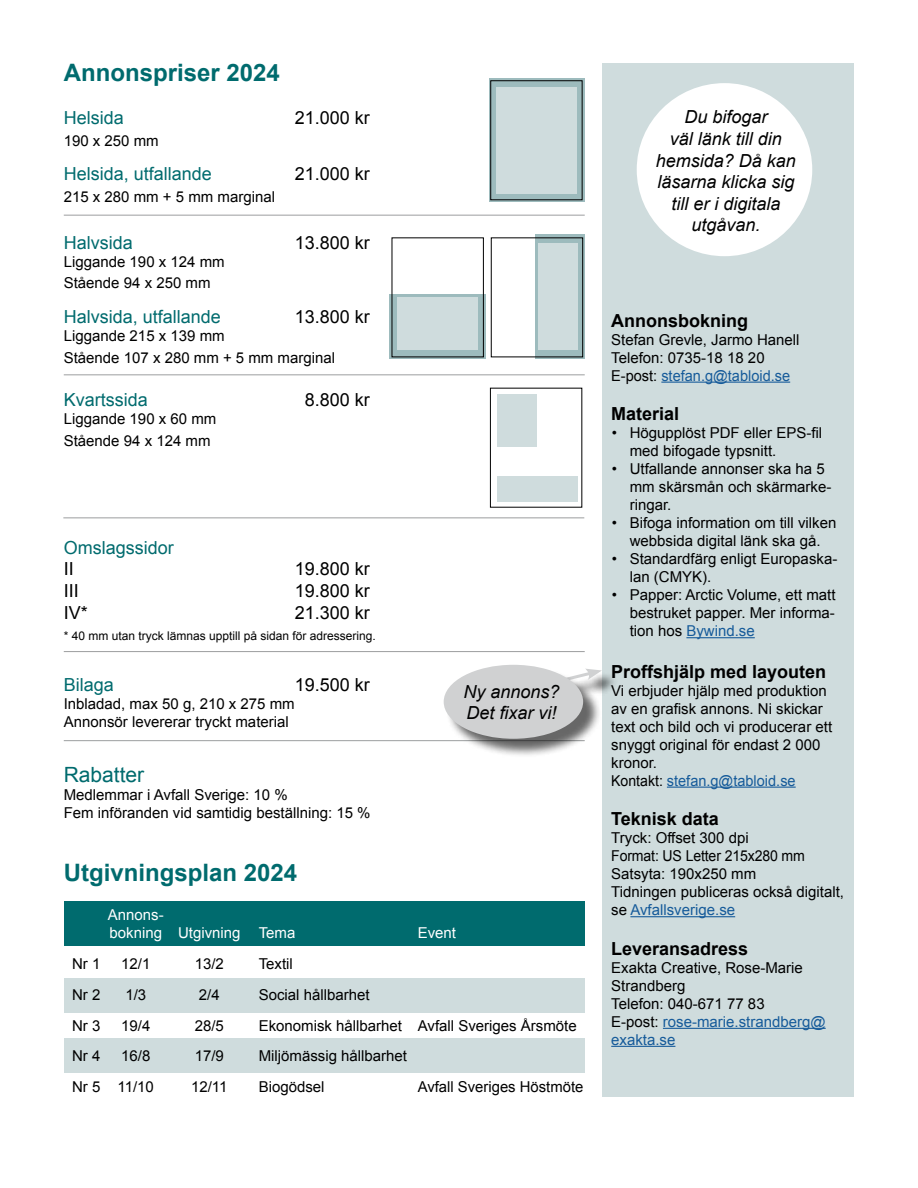
<style>
.page{position:relative;width:918px;height:1188px;background:#fff}
.page>*{position:absolute;margin:0;border:0;box-sizing:border-box;transform-origin:0 0}
.t1{font:700 24px "Arial";color:#006b6e}
.t2{font:21px "Arial";color:#006b6e}
.t3{font:italic 18px/21.6px "Arial";color:#000;text-align:center}
.t4{font:18px "Arial";color:#006b6e}
.t5{font:18px "Arial";color:#000}
.t6{font:700 18px "Arial";color:#000}
.t7{font:15px/18px "Arial";color:#000}
.t8{font:15px/18px "Arial";color:#fff}
.t9{font:12px "Arial";color:#000}
.s1{color:#165b9a}
</style>
<div class="page">
<div style="left:64px;top:1038px;width:521px;height:34px;background:#cfdcdd"></div>
<div style="left:64px;top:978px;width:521px;height:34px;background:#cfdcdd"></div>
<div style="left:64px;top:902px;width:521px;height:44px;background:#006b6e"></div>
<div style="left:603px;top:64px;width:251px;height:1033px;background:#cfdcdd"></div>
<hr style="left:661px;top:382px;width:129px;height:1px;background:#165b9a">
<hr style="left:686px;top:637px;width:69px;height:1px;background:#165b9a">
<hr style="left:667px;top:787px;width:129px;height:1px;background:#165b9a">
<hr style="left:630px;top:916px;width:105px;height:1px;background:#165b9a">
<hr style="left:663px;top:1028px;width:163px;height:1px;background:#165b9a">
<hr style="left:611px;top:1046px;width:64px;height:1px;background:#165b9a">
<div style="left:489px;top:79px;width:96px;height:123px;background:#9dbbbd"></div>
<div style="left:490px;top:80px;width:93px;height:120px;border:1px solid #000"></div>
<div style="left:496px;top:87px;width:81px;height:106px;background:#cfdcdd"></div>
<svg style="left:389px;top:294px;width:97px;height:65px;background:#8ba6a8"></svg>
<div style="left:397px;top:297px;width:81px;height:53px;background:#cfdcdd"></div>
<svg style="left:536px;top:235px;width:49px;height:124px;background:#8aa4a6"></svg>
<div style="left:538px;top:243px;width:40px;height:107px;background:#cfdcdd"></div>
<div style="left:497px;top:476px;width:80px;height:26px;background:#cfdcdd"></div>
<div style="left:497px;top:395px;width:40px;height:52px;background:#cfdcdd"></div>
<hr style="left:64px;top:215px;width:521px;height:1px;background:#9c9e9f">
<hr style="left:64px;top:375px;width:521px;height:1px;background:#9c9e9f">
<hr style="left:63px;top:518px;width:521px;height:1px;background:#9c9e9f">
<hr style="left:64px;top:651px;width:521px;height:1px;background:#9c9e9f">
<hr style="left:64px;top:740px;width:521px;height:1px;background:#9c9e9f">
<div style="left:637px;top:83px;width:175px;height:173px;background:#fff;border-radius:50%"></div>
<div style="left:565px;top:671px;width:54px;height:28px;background:#000;opacity:.75"></div>
<div style="left:446px;top:667px;width:156px;height:90px;background:#000;opacity:.6"></div>
<div style="left:444px;top:665px;width:139px;height:74px;background:#d0d1d2;border-radius:50%"></div>
<h1 class="t1" style="left:64px;top:57px;width:218px">Annonspriser 2024</h1>
<p class="t4" style="left:64px;top:106px;width:62px">Helsida</p>
<p class="t5" style="left:295px;top:106px;width:77px">21.000 kr</p>
<p class="t7" style="left:64px;top:132px;width:97px">190 x 250 mm</p>
<p class="t4" style="left:64px;top:162px;width:150px">Helsida, utfallande</p>
<p class="t5" style="left:295px;top:162px;width:77px">21.000 kr</p>
<p class="t7" style="left:64px;top:188px;width:213px">215 x 280 mm + 5 mm marginal</p>
<p class="t4" style="left:64px;top:231px;width:71px">Halvsida</p>
<p class="t5" style="left:295px;top:231px;width:77px">13.800 kr</p>
<p class="t7" style="left:64px;top:251px;width:162px;line-height:21.6px">Liggande 190 x 124 mm<br>Stående 94 x 250 mm</p>
<p class="t4" style="left:64px;top:305px;width:159px">Halvsida, utfallande</p>
<p class="t5" style="left:295px;top:305px;width:77px">13.800 kr</p>
<p class="t7" style="left:64px;top:325px;width:273px;line-height:22.2px">Liggande 215 x 139 mm<br>Stående 107 x 280 mm + 5 mm marginal</p>
<p class="t4" style="left:64px;top:388px;width:86px">Kvartssida</p>
<p class="t5" style="left:305px;top:388px;width:67px">8.800 kr</p>
<p class="t7" style="left:64px;top:408px;width:154px;line-height:22.2px">Liggande 190 x 60 mm<br>Stående 94 x 124 mm</p>
<p class="t4" style="left:64px;top:536px;width:112px">Omslagssidor</p>
<p class="t5" style="left:64px;top:557px;width:12px">II</p>
<p class="t5" style="left:295px;top:557px;width:77px">19.800 kr</p>
<p class="t5" style="left:64px;top:579px;width:17px">III</p>
<p class="t5" style="left:295px;top:579px;width:77px">19.800 kr</p>
<p class="t5" style="left:64px;top:600px;width:26px">IV*</p>
<p class="t5" style="left:295px;top:600px;width:77px">21.300 kr</p>
<p class="t9" style="left:64px;top:628px;width:314px">* 40 mm utan tryck lämnas upptill på sidan för adressering.</p>
<p class="t4" style="left:64px;top:673px;width:52px">Bilaga</p>
<p class="t5" style="left:295px;top:673px;width:77px">19.500 kr</p>
<p class="t7" style="left:64px;top:695px;width:232px">Inbladad, max 50 g, 210 x 275 mm<br>Annonsör levererar tryckt material</p>
<h2 class="t2" style="left:64px;top:761px;width:82px">Rabatter</h2>
<p class="t7" style="left:64px;top:786px;width:308px">Medlemmar i Avfall Sverige: 10 %<br>Fem införanden vid samtidig beställning: 15 %</p>
<h1 class="t1" style="left:64px;top:857px;width:235px">Utgivningsplan 2024</h1>
<p class="t8" style="left:108px;top:906px;width:189px">Annons-<br>bokning Utgivning Tema</p>
<p class="t3" style="left:464px;top:681px;width:98px;text-align:left">Ny annons?<br>Det fixar vi!</p>
<p class="t8" style="left:418px;top:924px;width:40px">Event</p>
<p class="t7" style="left:72px;top:955px;width:30px">Nr 1</p>
<p class="t7" style="left:121px;top:955px;width:31px">12/1</p>
<p class="t7" style="left:195px;top:955px;width:31px">13/2</p>
<p class="t7" style="left:259px;top:955px;width:36px">Textil</p>
<p class="t7" style="left:72px;top:986px;width:30px">Nr 2</p>
<p class="t7" style="left:125px;top:986px;width:22px">1/3</p>
<p class="t7" style="left:199px;top:986px;width:22px">2/4</p>
<p class="t7" style="left:259px;top:986px;width:112px">Social hållbarhet</p>
<p class="t7" style="left:72px;top:1016px;width:30px">Nr 3</p>
<p class="t7" style="left:121px;top:1016px;width:31px">19/4</p>
<p class="t7" style="left:195px;top:1016px;width:31px">28/5</p>
<p class="t7" style="left:259px;top:1016px;width:319px">Ekonomisk hållbarhet Avfall Sveriges Årsmöte</p>
<p class="t7" style="left:72px;top:1047px;width:30px">Nr 4</p>
<p class="t7" style="left:121px;top:1047px;width:31px">16/8</p>
<p class="t7" style="left:195px;top:1047px;width:31px">17/9</p>
<p class="t7" style="left:259px;top:1047px;width:150px">Miljömässig hållbarhet</p>
<p class="t7" style="left:72px;top:1078px;width:83px">Nr 5 11/10</p>
<p class="t7" style="left:191px;top:1078px;width:38px">12/11</p>
<p class="t7" style="left:259px;top:1078px;width:67px">Biogödsel</p>
<p class="t7" style="left:418px;top:1078px;width:167px">Avfall Sveriges Höstmöte</p>
<p class="t3" style="left:656px;top:107px;width:142px">Du bifogar<br>väl länk till din hemsida? Då kan läsarna klicka sig till er i digitala utgåvan.</p>
<p class="t6" style="left:611px;top:308px;width:138px">Annonsbokning</p>
<p class="t7" style="left:611px;top:330px;width:190px">Stefan Grevle, Jarmo Hanell<br>Telefon: 0735-18 18 20<br>E-post: <span class="s1">stefan.g@tabloid.se</span></p>
<p class="t6" style="left:611px;top:402px;width:70px">Material</p>
<p class="t7" style="left:630px;top:424px;width:194px;text-indent:-18px">• Högupplöst PDF eller EPS-fil med bifogade typsnitt.</p>
<p class="t7" style="left:630px;top:460px;width:203px;text-indent:-18px">• Utfallande annonser ska ha 5 mm skärsmån och skärmarke&shy;ringar.</p>
<p class="t7" style="left:612px;top:514px;width:226px;text-align:center">• Bifoga information om till vilken webbsida digital länk ska gå.</p>
<p class="t7" style="left:630px;top:550px;width:209px;text-indent:-18px">• Standardfärg enligt Europaska&shy;lan (CMYK).</p>
<p class="t7" style="left:630px;top:586px;width:207px;text-align:justify;text-indent:-18px">• Papper: Arctic Volume, ett matt bestruket papper. Mer informa&shy;tion hos <span class="s1">Bywind.se</span></p>
<p class="t6" style="left:611px;top:659px;width:217px">Proffshjälp med layouten</p>
<p class="t7" style="left:611px;top:681px;width:222px">Vi erbjuder hjälp med produktion av en grafisk annons. Ni skickar text och bild och vi producerar ett snyggt original för endast 2 000 kronor.<br>Kontakt: <span class="s1">stefan.g@tabloid.se</span></p>
<p class="t6" style="left:611px;top:807px;width:109px">Teknisk data</p>
<p class="t7" style="left:611px;top:829px;width:234px">Tryck: Offset 300 dpi<br>Format: US Letter 215x280 mm<br>Satsyta: 190x250 mm<br>Tidningen publiceras också digitalt, se <span class="s1">Avfallsverige.se</span></p>
<p class="t6" style="left:611px;top:937px;width:139px">Leveransadress</p>
<p class="t7" style="left:611px;top:959px;width:216px">Exakta Creative, Rose-Marie<br>Strandberg<br>Telefon: 040-671 77 83<br>E-post: <span class="s1">rose-marie.strandberg@ exakta.se</span></p>
</div>
